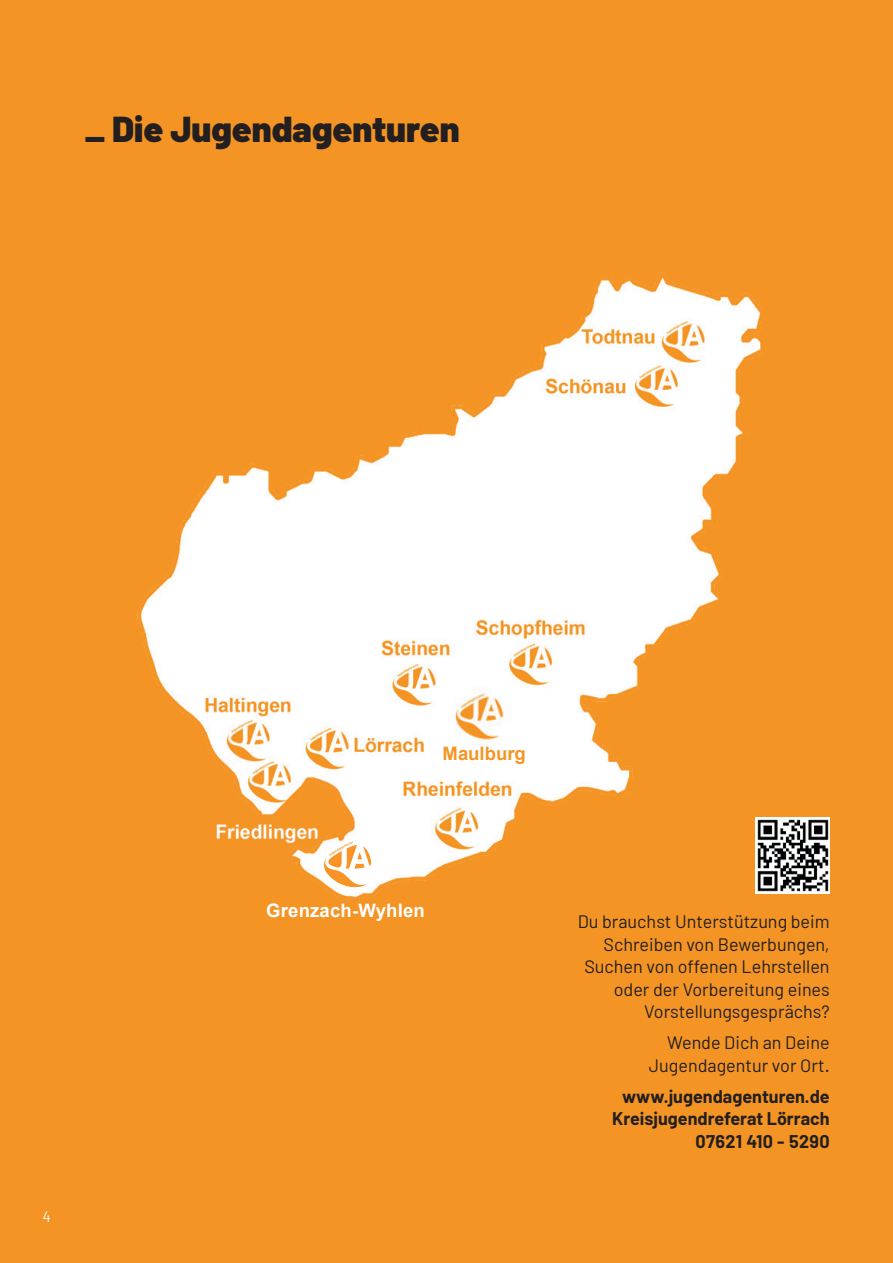
<style>
.page{position:relative;width:893px;height:1263px;background:#f49424}
.page>*{position:absolute;margin:0;border:0;box-sizing:border-box;transform-origin:0 0}
.t1{font:900 36px "Barlow";color:#231f20}
.t2{font:700 18.6px "Arial";letter-spacing:.01em;color:#fff}
.t3{font:700 18.45px "Arial";color:#f59525}
.t4{font:18px/22.5px "Barlow";color:#231f20;text-align:right}
.t5{font:700 18px/22.5px "Barlow";color:#231f20;text-align:right}
.t6{font:15px "Barlow";color:#fff}
.s1{font-weight:500}
</style>
<div class="page">
<img style="left:137px;top:272px;width:671px;height:629px">
<img style="left:755px;top:818px;width:75px;height:75px">
<img style="left:444px;top:687px;width:76px;height:67px">
<svg style="left:324px;top:841px;width:48px;height:48px"></svg>
<h1 class="t1" style="left:85px;top:102px;width:376px">_ Die Jugendagenturen</h1>
<p class="t6" style="left:43px;top:1206px;width:10px">4</p>
<p class="t3" style="left:443px;top:740px;width:85px">Maulburg</p>
<p class="t2" style="left:266px;top:897px;width:160px">Grenzach-Wyhlen</p>
<p class="t4" style="left:578px;top:909px;width:253px">Du brauchst Unterstützung beim<br>Schreiben von Bewerbungen,<br>Suchen von offenen Lehrstellen oder der Vorbereitung eines<br>Vorstellungsgesprächs?</p>
<p class="t4" style="left:649px;top:1030px;width:182px">Wende Dich an Deine<br>Jugendagentur vor Ort<span class="s1">.</span></p>
<p class="t5" style="left:612px;top:1083px;width:219px">www.jugendagenturen.de<br>Kreisjugendreferat Lörrach<br>07621 410 - 5290</p>
</div>
